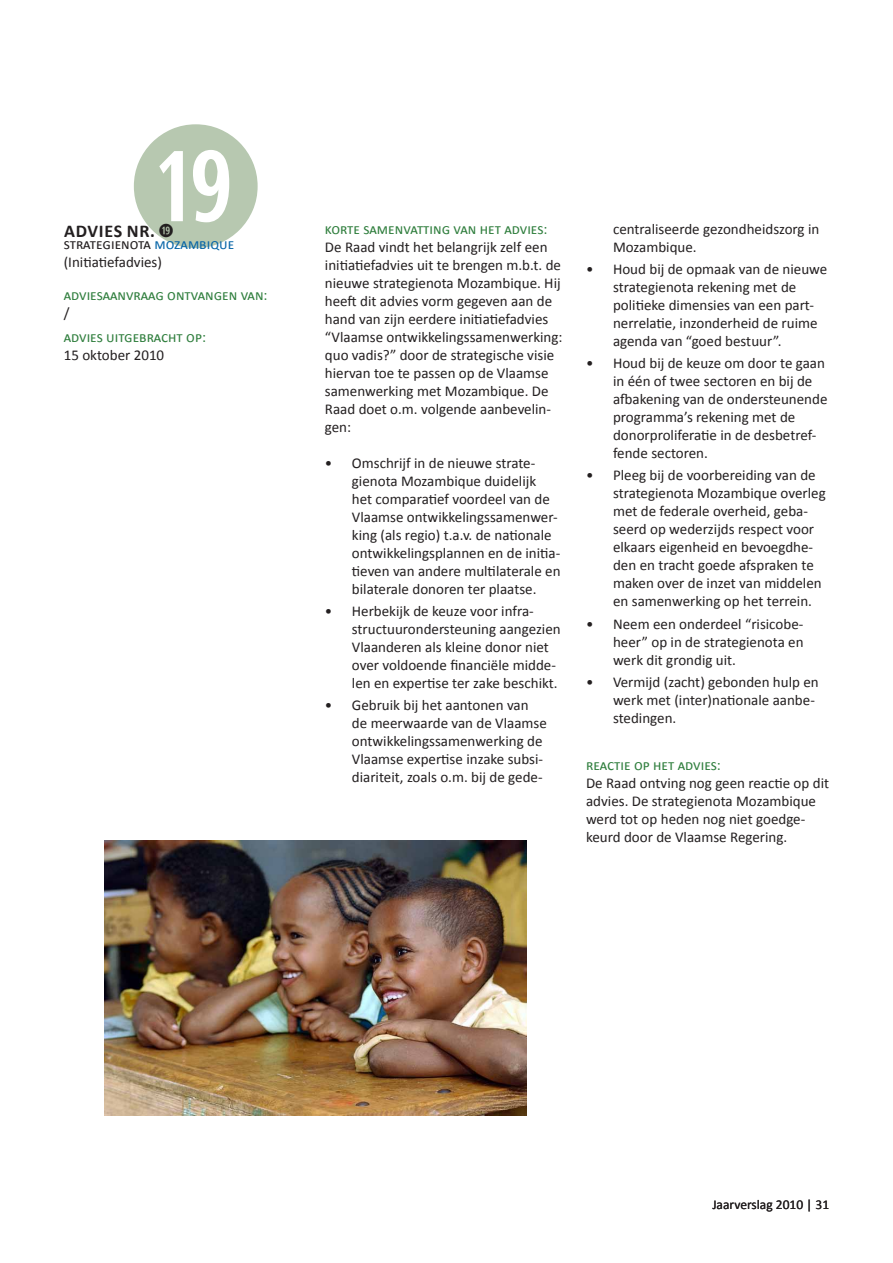
<style>
.page{position:relative;width:893px;height:1263px;background:#fff}
.page>*{position:absolute;margin:0;border:0;box-sizing:border-box;transform-origin:0 0}
.grote_nummer{font:700 165px "Combi Numerals";color:#b7c8b0}
.adviesnummer{font:700 18px "Calibri";letter-spacing:.04em;color:#231f20}
.gewone_tekst{font:15px/18px "Calibri";color:#231f20}
.kleine_titels_adviez{font:15px "Calibri";color:#2f7e3d}
.adviestitel{font:15px "Calibri";color:#231f20}
.gewone_tekst-2{font:15px "Calibri";color:#2f7e3d}
.t1{font:13.5px "Calibri";color:#231f20}
.s1{font-family:"Combi Numerals"}
.s2{color:#0765a7}
</style>
<div class="page">
<img style="left:105px;top:840px;width:422px;height:275px">
<p class="grote_nummer" style="left:128px;top:124px;width:137px">;</p>
<p class="adviesnummer" style="left:64px;top:220px;width:111px">ADVIES NR. <span class="s1">;</span></p>
<p class="adviestitel" style="left:64px;top:235px;width:172px">strategienota <span class="s2">mozambique</span></p>
<p class="adviestitel" style="left:64px;top:253px;width:100px">(Initiatiefadvies)</p>
<p class="kleine_titels_adviez" style="left:64px;top:286px;width:205px">adviesaanvraag ontvangen van:</p>
<p class="gewone_tekst" style="left:64px;top:304px;width:7px">/</p>
<p class="gewone_tekst-2" style="left:64px;top:328px;width:144px">advies uitgebracht op:</p>
<p class="gewone_tekst" style="left:64px;top:346px;width:102px">15 oktober 2010</p>
<p class="kleine_titels_adviez" style="left:325px;top:219px;width:224px">korte samenvatting van het advies:</p>
<p class="gewone_tekst" style="left:325px;top:238px;width:239px">De Raad vindt het belangrijk zelf een initiatiefadvies uit te brengen m.b.t. de nieuwe strategienota Mozambique. Hij heeft dit advies vorm gegeven aan de hand van zijn eerdere initiatiefadvies “Vlaamse ontwikkelingssamenwerking: quo vadis?” door de strategische visie hiervan toe te passen op de Vlaamse samenwerking met Mozambique. De Raad doet o.m. volgende aanbevelin&shy;gen:</p>
<p class="gewone_tekst" style="left:352px;top:454px;width:210px;text-indent:-27px">• Omschrijf in de nieuwe strate&shy;gienota Mozambique duidelijk<br>het comparatief voordeel van de Vlaamse ontwikkelingssamenwer&shy;king (als regio) t.a.v. de nationale ontwikkelingsplannen en de initia&shy;tieven van andere multilaterale en bilaterale donoren ter plaatse.</p>
<p class="gewone_tekst" style="left:352px;top:602px;width:210px;text-indent:-27px">• Herbekijk de keuze voor infra&shy;structuurondersteuning aangezien Vlaanderen als kleine donor niet over voldoende financiële midde&shy;len en expertise ter zake beschikt.</p>
<p class="gewone_tekst" style="left:352px;top:696px;width:197px;text-indent:-27px">• Gebruik bij het aantonen van de meerwaarde van de Vlaamse ontwikkelingssamenwerking de<br>Vlaamse expertise inzake subsi&shy;diariteit, zoals o.m. bij de gede-</p>
<p class="gewone_tekst" style="left:613px;top:220px;width:208px">centraliseerde gezondheidszorg in<br>Mozambique.</p>
<p class="gewone_tekst" style="left:613px;top:260px;width:216px;text-indent:-27px">• Houd bij de opmaak van de nieuwe strategienota rekening met de politieke dimensies van een part&shy;nerrelatie, inzonderheid de ruime agenda van “goed bestuur”.</p>
<p class="gewone_tekst" style="left:613px;top:354px;width:216px;text-indent:-27px">• Houd bij de keuze om door te gaan in één of twee sectoren en bij de afbakening van de ondersteunende programma’s rekening met de donorproliferatie in de desbetref&shy;fende sectoren.</p>
<p class="gewone_tekst" style="left:613px;top:466px;width:214px;text-indent:-27px">• Pleeg bij de voorbereiding van de strategienota Mozambique overleg met de federale overheid, geba&shy;seerd op wederzijds respect voor elkaars eigenheid en bevoegdhe&shy;den en tracht goede afspraken te maken over de inzet van middelen en samenwerking op het terrein.</p>
<p class="gewone_tekst" style="left:613px;top:615px;width:192px;text-align:justify;text-indent:-27px">• Neem een onderdeel “risicobe&shy;heer” op in de strategienota en werk dit grondig uit.</p>
<p class="gewone_tekst" style="left:613px;top:673px;width:207px;text-indent:-27px">• Vermijd (zacht) gebonden hulp en werk met (inter)nationale aanbe&shy;stedingen.</p>
<p class="gewone_tekst-2" style="left:586px;top:755px;width:136px">reactie op het advies:</p>
<p class="gewone_tekst" style="left:586px;top:774px;width:245px">De Raad ontving nog geen reactie op dit advies. De strategienota Mozambique werd tot op heden nog niet goedge&shy;keurd door de Vlaamse Regering.</p>
<p class="t1" style="left:712px;top:1196px;width:118px">Jaarverslag 2010 | 31</p>
</div>
